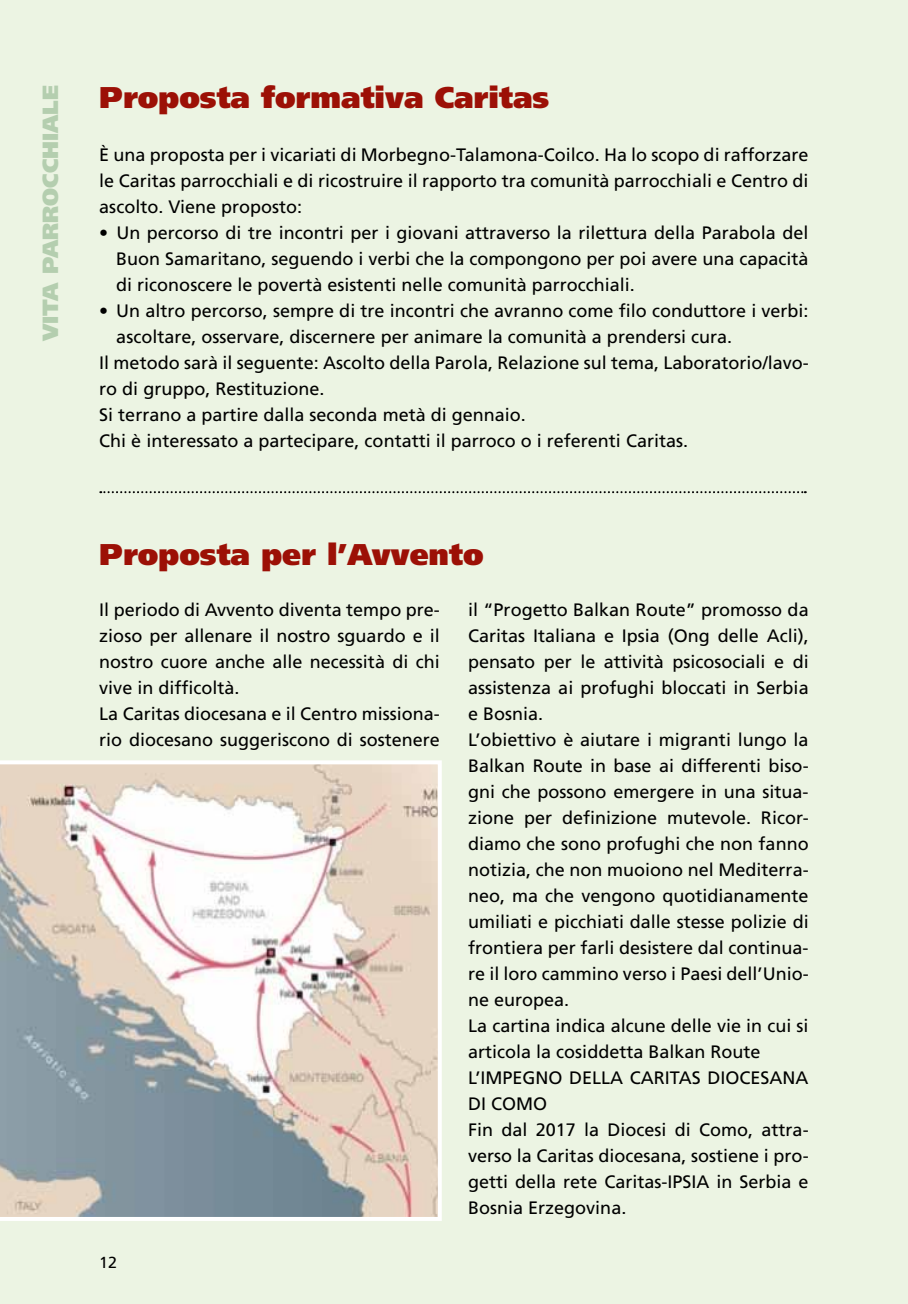
<style>
.page{position:relative;width:908px;height:1304px;background:#fff}
.page>*{position:absolute;margin:0;border:0;box-sizing:border-box;transform-origin:0 0}
.t1{font:900 30px "Frutiger";color:#9c1006}
.t2{font:900 22px "Frutiger";color:#b4ceaf}
.t3{font:18px/26px "Frutiger";color:#000}
.t4{font:16px "Frutiger";color:#000}
</style>
<div class="page">
<div style="left:0;top:0;width:907px;height:1304px;background:#ecf4e3"></div>
<svg style="left:0;top:760px;width:441px;height:461px;background:#ccc7c3"></svg>
<svg style="left:100px;top:491px;width:705px;height:2px"></svg>
<p class="t2" style="left:37px;top:341px;width:258px;rotate:-90deg">vita parrocchiale</p>
<h1 class="t1" style="left:99px;top:79px;width:451px">Proposta formativa Caritas</h1>
<p class="t3" style="left:99px;top:142px;width:710px;text-align:justify">È una proposta per i vicariati di Morbegno-Talamona-Coilco. Ha lo scopo di rafforzare le Caritas parrocchiali e di ricostruire il rapporto tra comunità parrocchiali e Centro di ascolto. Viene proposto:</p>
<p class="t3" style="left:116px;top:220px;width:693px;text-align:justify;text-indent:-17px">• Un percorso di tre incontri per i giovani attraverso la rilettura della Parabola del B uon Samaritano, seguendo i verbi che la compongono per poi avere una capacità di riconoscere le povertà esistenti nelle comunità parrocchiali.</p>
<p class="t3" style="left:99px;top:298px;width:710px">• Un altro percorso, sempre di tre incontri che avranno come filo conduttore i verbi:</p>
<p class="t3" style="left:116px;top:324px;width:617px">ascoltare, osservare, discernere per animare la comunità a prendersi cura.</p>
<p class="t3" style="left:99px;top:350px;width:710px">I l metodo sarà il seguente: Ascolto della Parola, Relazione sul tema, Laboratorio/lavo-</p>
<p class="t3" style="left:99px;top:376px;width:227px">ro di gruppo, Restituzione.</p>
<p class="t3" style="left:99px;top:402px;width:428px">Si terrano a partire dalla seconda metà di gennaio.</p>
<p class="t3" style="left:99px;top:428px;width:590px">Chi è interessato a partecipare, contatti il parroco o i referenti Caritas.</p>
<h1 class="t1" style="left:99px;top:536px;width:385px">Proposta per l’Avvento</h1>
<p class="t3" style="left:99px;top:597px;width:342px">I l periodo di Avvento diventa tempo pre&shy;zioso per allenare il nostro sguardo e il nostro cuore anche alle necessità di chi vive in difficoltà.<br>La Caritas diocesana e il Centro missiona&shy;rio diocesano suggeriscono di sostenere</p>
<p class="t3" style="left:468px;top:597px;width:342px">il “Progetto Balkan Route” promosso da Caritas Italiana e I psia (Ong delle Acli), pensato per le attività psicosociali e di assistenza ai profughi bloccati in Serbia e Bosnia.<br>L’obiettivo è aiutare i migranti lungo la Balkan Route in base ai differenti biso&shy;gni che possono emergere in una situa&shy;zione per definizione mutevole. Ricor&shy;diamo che sono profughi che non fanno notizia, che non muoiono nel Mediterra&shy;neo, ma che vengono quotidianamente umiliati e picchiati dalle stesse polizie di frontiera per farli desistere dal continua&shy;re il loro cammino verso i Paesi dell’U nio&shy;ne europea.<br>La cartina indica alcune delle vie in cui si articola la cosiddetta Balkan Route<br>L’IMPE</p>
<p class="t3" style="left:522px;top:1065px;width:59px">GNO DELLA</p>
<p class="t3" style="left:629px;top:1065px;width:12px">CARITA</p>
<p class="t3" style="left:691px;top:1065px;width:27px">S DIOCE</p>
<p class="t3" style="left:760px;top:1065px;width:23px">SANA</p>
<p class="t3" style="left:468px;top:1091px;width:342px">DI COMO<br>Fin dal 2017 la Diocesi di Como, attra&shy;verso la Caritas diocesana, sostiene i pro&shy;getti della rete Caritas-IPSIA in Serbia e<br>Bosnia Erzegovina.</p>
<p class="t4" style="left:99px;top:1253px;width:19px">12</p>
</div>
